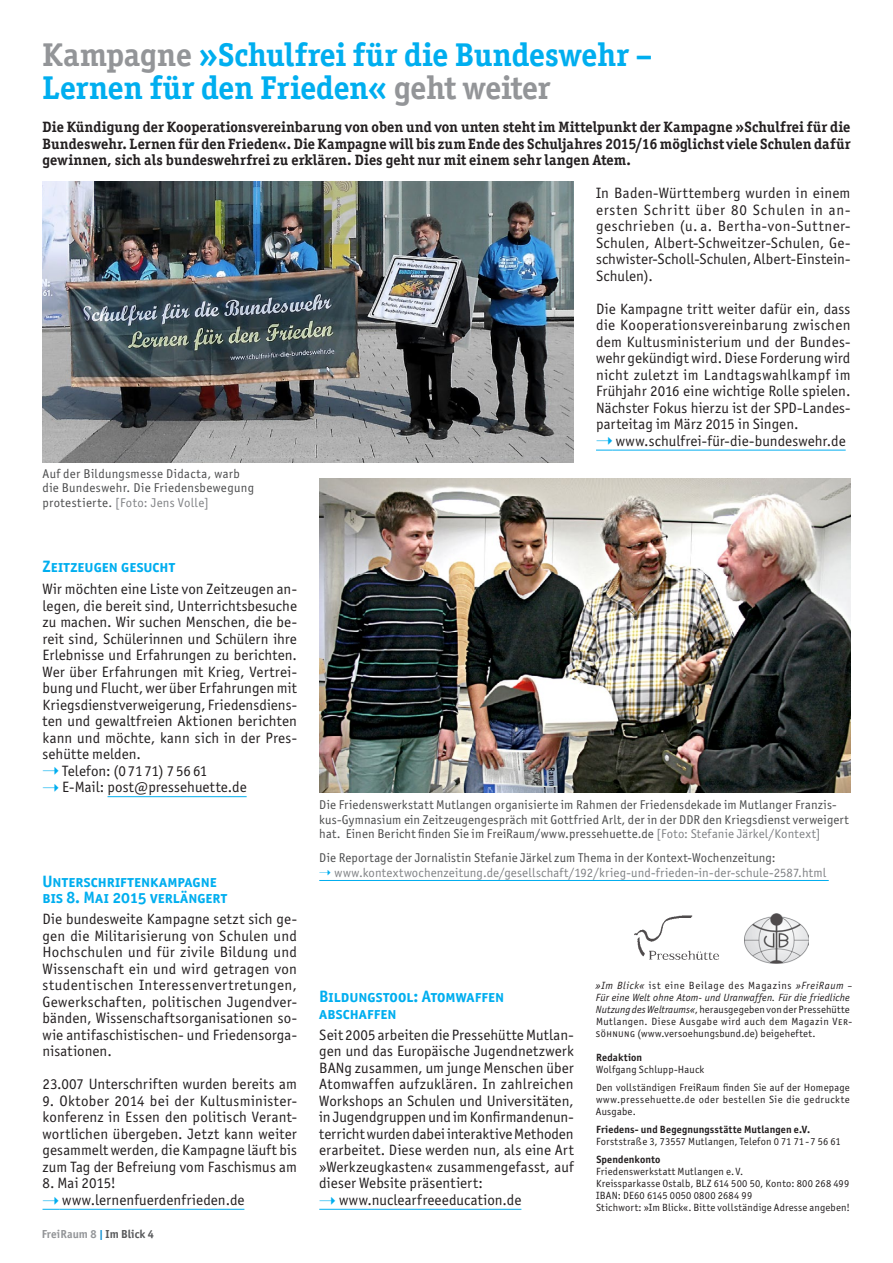
<style>
.page{position:relative;width:893px;height:1263px;background:#fff}
.page>*{position:absolute;margin:0;border:0;box-sizing:border-box;transform-origin:0 0}
.t1{font:700 33px/33px "Officina Ser ITC Std";letter-spacing:-.005em;color:#00aeef}
.t2{font:700 16.5px/16.5px "Officina Sans ITC Std";letter-spacing:.005em;color:#00aeef}
.t3{font:15px/16.5px "Officina Sans ITC Std";letter-spacing:.01em;color:#231f20}
.t4{font:700 15px/16.5px "Officina Ser ITC Std";letter-spacing:.005em;color:#231f20;text-align:justify}
.t5{font:12.75px/14.5px "Officina Sans ITC Std";letter-spacing:.015em;color:#4b4c4d}
.t6{font:12.75px/14.5px "Officina Sans ITC Std";letter-spacing:.01em;color:#808285}
.t7{font:700 11.7px "Officina Sans ITC Std";letter-spacing:.005em;color:#939598}
.t8{font:10.5px/12px "Officina Sans ITC Std";letter-spacing:.025em;color:#231f20}
.t9{font:700 10.5px "Officina Sans ITC Std";letter-spacing:.01em;color:#231f20}
.t10{font:10.5px/12px "Officina Sans ITC Std";letter-spacing:.05em;color:#231f20}
.s1{color:#939598}
.s2{color:#808285}
.s3{color:#00aeef}
.s4{color:#0089cf}
.s5{color:#57585a}
.s6{color:#4b4c4d}
.s7{font-style:italic}
</style>
<div class="page">
<img style="left:744px;top:913px;width:64px;height:50px">
<img style="left:634px;top:915px;width:85px;height:45px">
<svg style="left:319px;top:1209px;width:17px;height:1px"></svg>
<hr style="left:336px;top:1209px;width:185px;height:1px;background:#00aeef">
<hr style="left:108px;top:796px;width:139px;height:1px;background:#00aeef">
<svg style="left:596px;top:450px;width:17px;height:1px"></svg>
<hr style="left:613px;top:450px;width:233px;height:1px;background:#00aeef">
<hr style="left:319px;top:880px;width:510px;height:1px;background:#00aeef">
<img style="left:43px;top:182px;width:531px;height:280px">
<img style="left:320px;top:479px;width:530px;height:313px">
<svg style="left:43px;top:1209px;width:16px;height:1px"></svg>
<hr style="left:59px;top:1209px;width:185px;height:1px;background:#00aeef">
<h1 class="t1" style="left:43px;top:38px;width:611px"><span class="s1">Kampagne</span> »Schulfrei für die Bundeswehr –<br>Lernen für den Frieden« <span class="s1">geht weiter</span></h1>
<p class="t4" style="left:43px;top:119px;width:809px">Die Kündigung der Kooperationsvereinbarung von oben und von unten steht im Mittelpunkt der Kampagne »Schulfrei für die Bundeswehr. Lernen für den Frieden«. Die Kampagne will bis zum Ende des Schuljahres 2015/16 möglichst viele Schulen dafür gewinnen, sich als bundeswehrfrei zu erklären. Dies geht nur mit einem sehr langen Atem.</p>
<p class="t5" style="left:43px;top:466px;width:213px">Auf der Bildungsmesse Didacta, warb die Bundeswehr. Die Friedensbewegung protestierte. <span class="s2">[Foto: Jens Volle]</span></p>
<p class="t2" style="left:43px;top:558px;width:134px">Zeitzeugen gesucht</p>
<p class="t3" style="left:43px;top:581px;width:256px">Wir möchten eine Liste von Zeitzeugen an&shy;legen, die bereit sind, Unterrichtsbesuche zu machen. Wir suchen Menschen, die be&shy;reit sind, Schülerinnen und Schülern ihre Erlebnisse und Erfahrungen zu berichten.<br>Wer über Erfahrungen mit Krieg, Vertrei&shy;bung und Flucht, wer über Erfahrungen mit Kriegsdienstverweigerung, Friedensdiens&shy;ten und gewaltfreien Aktionen berichten kann und möchte, kann sich in der Pres&shy;sehütte melden.<br><span class="s3">➝</span> Telefon: (071 71) 756 61<br><span class="s3">➝</span> E-Mail: post@pressehuette.de</p>
<p class="t2" style="left:43px;top:872px;width:186px">Unterschriftenkampagne bis 8. Mai 2015 verlängert</p>
<p class="t3" style="left:43px;top:911px;width:256px;text-align:justify">Die bundesweite Kampagne setzt sich ge&shy;gen die Militarisierung von Schulen und Hochschulen und für zivile Bildung und Wissenschaft ein und wird getragen von studentischen Interessenvertretungen, Gewerkschaften, politischen Jugendver&shy;bänden, Wissenschaftsorganisationen so&shy;wie antifaschistischen- und Friedensorga&shy;nisationen.</p>
<p class="t3" style="left:43px;top:1076px;width:256px">23.007 Unterschriften wurden bereits am</p>
<p class="t3" style="left:43px;top:1092px;width:256px;text-align:justify">9. Oktober 2014 bei der Kultusminister&shy;konferenz in Essen den politisch Verant&shy;wortlichen übergeben. Jetzt kann weiter gesammelt werden, die Kampagne läuft bis zum Tag der Befreiung vom Faschismus am</p>
<p class="t3" style="left:43px;top:1175px;width:203px">8. Mai 2015!<br><span class="s3">➝</span> www.lernenfuerdenfrieden.de</p>
<p class="t7" style="left:42px;top:1226px;width:114px">FreiRaum 8 <span class="s4">|</span> <span class="s5">Im Blick 4</span></p>
<p class="t3" style="left:596px;top:185px;width:256px;text-align:justify">In Baden-Württemberg wurden in einem ersten Schritt über 80 Schulen in an&shy;geschrieben (u. a. Bertha-von-Suttner-Schulen, Albert-Schweitzer-Schulen, Ge&shy;schwister-Scholl-Schulen, Albert-Einstein-Schulen).</p>
<p class="t3" style="left:596px;top:300px;width:256px">Die Kampagne tritt weiter dafür ein, dass die Kooperationsvereinbarung zwischen dem Kultusministerium und der Bundes&shy;wehr gekündigt wird. Diese Forderung wird nicht zuletzt im Landtagswahlkampf im Frühjahr 2016 eine wichtige Rolle spielen.<br>Nächster Fokus hierzu ist der SPD-Landes&shy;parteitag im März 2015 in Singen.<br><span class="s3">➝</span> www.schulfrei-für-die-bundeswehr.de</p>
<p class="t5" style="left:319px;top:797px;width:531px">Die Friedenswerkstatt Mutlangen organisierte im Rahmen der Friedensdekade im Mutlanger Franzis&shy;kus-Gymnasium ein Zeitzeugengespräch mit Gottfried Arlt, der in der DDR den Kriegsdienst verweigert hat. Einen Bericht finden Sie im FreiRaum/www.pressehuette.de <span class="s2">[Foto: Stefanie Järkel/Kontext]</span></p>
<p class="t6" style="left:319px;top:850px;width:508px"><span class="s6">Die Reportage der Jornalistin Stefanie Järkel zum Thema in der Kontext-Wochenzeitung:<br></span><span class="s3">➝</span> www.kontextwochenzeitung.de/gesellschaft/192/krieg-und-frieden-in-der-schule-2587.html</p>
<p class="t2" style="left:319px;top:988px;width:186px">Bildungstool: Atomwaffen abschaffen</p>
<p class="t3" style="left:319px;top:1026px;width:256px">Seit 2005 arbeiten die Pressehütte Mutlan&shy;gen und das Europäische Jugendnetzwerk BANg zusammen, um junge Menschen über Atomwaffen aufzuklären. In zahlreichen Workshops an Schulen und Universitäten, in Jugendgruppen und im Konfirmandenun&shy;terricht wurden dabei interaktive Methoden erarbeitet. Diese werden nun, als eine Art »Werkzeugkasten« zusammengefasst, auf dieser Website präsentiert:<br><span class="s3">➝</span> www.nuclearfreeeducation.de</p>
<p class="t8" style="left:596px;top:979px;width:258px"><span class="s7">»Im Blick«</span> ist eine Beilage des Magazins <span class="s7">»FreiRaum – Für eine Welt ohne Atom- und Uranwaffen. Für die friedliche Nutzung des Weltraums«</span>, herausgegeben von der Pressehütte Mutlangen. Diese Ausgabe wird auch dem Magazin Ver&shy;söhnung (www.versoehungsbund.de) beigeheftet.</p>
<p class="t9" style="left:596px;top:1050px;width:47px">Redaktion</p>
<p class="t8" style="left:596px;top:1060px;width:255px;line-height:18px">Wolfgang Schlupp-Hauck<br>Den vollständigen FreiRaum finden Sie auf der Homepage</p>
<p class="t10" style="left:596px;top:1093px;width:255px">www.pressehuette.de oder bestellen Sie die gedruckte<br>Ausgabe.</p>
<p class="t9" style="left:596px;top:1122px;width:215px">Friedens- und Begegnungsstätte Mutlangen e.V.</p>
<p class="t8" style="left:596px;top:1135px;width:246px">Forststraße 3, 73557 Mutlangen, Telefon 0 71 71 - 7 56 61</p>
<p class="t9" style="left:596px;top:1152px;width:65px">Spendenkonto</p>
<p class="t8" style="left:596px;top:1165px;width:255px">Friedenswerkstatt Mutlangen e.V.<br>Kreissparkasse Ostalb, BLZ 614 500 50, Konto: 800 268 499<br>IBAN: DE60 6145 0050 0800 2684 99<br>Stichwort: »Im Blick«. Bitte vollständige Adresse angeben!</p>
</div>
